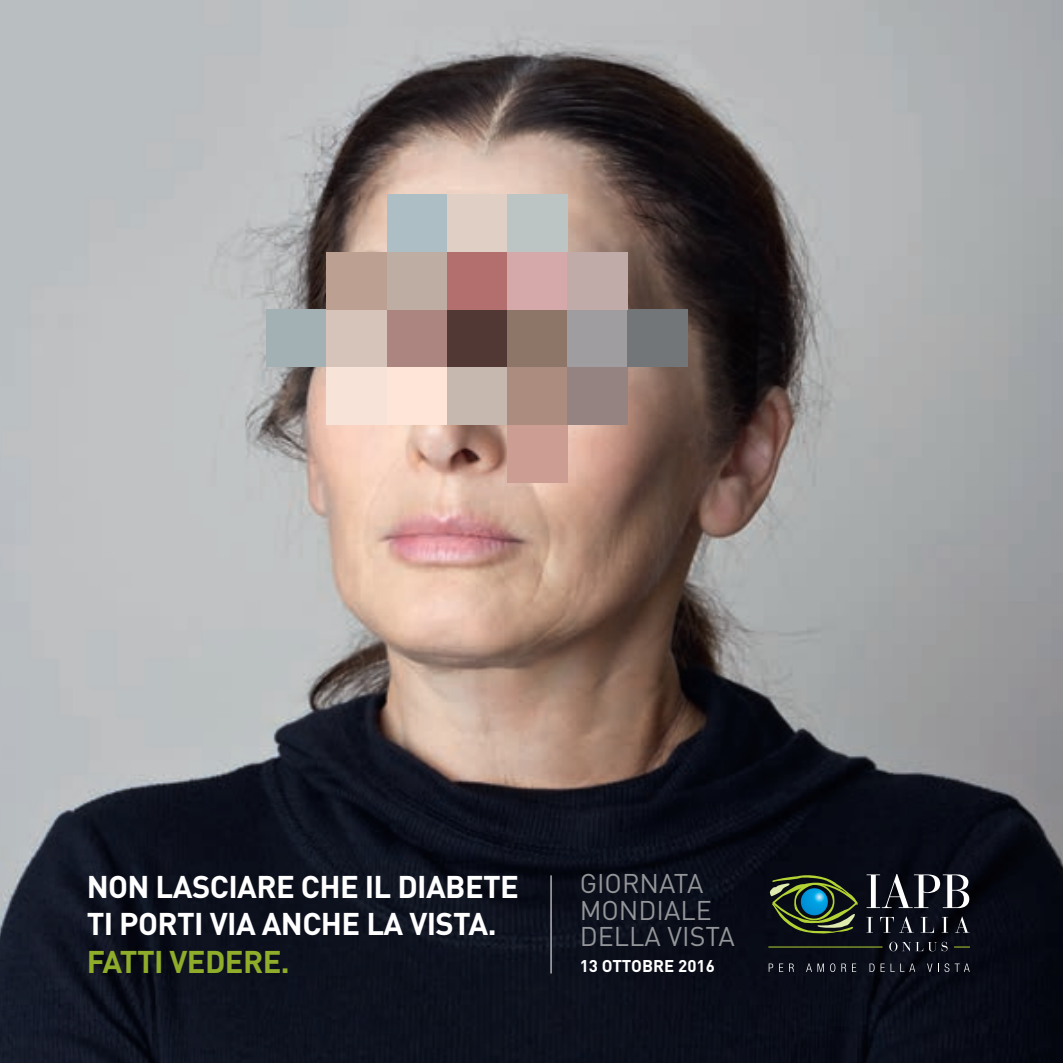
<style>
.page{position:relative;width:1063px;height:1063px;background:#fff}
.page>*{position:absolute;margin:0;border:0;box-sizing:border-box;transform-origin:0 0}
.t1{font:700 31px/37.5px "DIN";letter-spacing:-.02em;color:#fff}
.t2{font:700 31px "DIN";letter-spacing:-.02em;color:#8fac2a}
.t3{font:26.75px/26.2px "DIN";color:#939598}
.t4{font:700 16.75px "DIN";color:#fff}
</style>
<div class="page">
<img style="left:0;top:0;width:1063px;height:1063px">
<div style="left:267px;top:309px;width:60px;height:58px;background:#a3b1b5"></div>
<div style="left:327px;top:309px;width:60px;height:58px;background:#d6c4bb"></div>
<div style="left:387px;top:309px;width:60px;height:58px;background:#ac8581"></div>
<div style="left:447px;top:309px;width:60px;height:58px;background:#513835"></div>
<div style="left:507px;top:309px;width:60px;height:58px;background:#8d7668"></div>
<div style="left:567px;top:309px;width:60px;height:58px;background:#9f9d9f"></div>
<div style="left:627px;top:309px;width:60px;height:58px;background:#737679"></div>
<div style="left:327px;top:252px;width:60px;height:57px;background:#bca091"></div>
<div style="left:387px;top:252px;width:60px;height:57px;background:#bdada2"></div>
<div style="left:447px;top:252px;width:60px;height:57px;background:#b36f6e"></div>
<div style="left:507px;top:252px;width:60px;height:57px;background:#d5a8aa"></div>
<div style="left:567px;top:252px;width:60px;height:57px;background:#c0aba9"></div>
<div style="left:387px;top:194px;width:60px;height:58px;background:#adbfc4"></div>
<div style="left:447px;top:194px;width:60px;height:58px;background:#e0cfc5"></div>
<div style="left:507px;top:194px;width:60px;height:58px;background:#bcc5c4"></div>
<div style="left:507px;top:425px;width:60px;height:58px;background:#cc9e93"></div>
<div style="left:327px;top:367px;width:60px;height:58px;background:#f8e3d9"></div>
<div style="left:387px;top:367px;width:60px;height:58px;background:#fee5d7"></div>
<div style="left:447px;top:367px;width:60px;height:58px;background:#c6b7af"></div>
<div style="left:507px;top:367px;width:60px;height:58px;background:#ab8c7e"></div>
<div style="left:567px;top:367px;width:60px;height:58px;background:#948380"></div>
<hr style="left:551px;top:876px;width:1px;height:97px;background:#fff">
<svg style="left:866px;top:874px;width:104px;height:77px;background:#32353d"></svg>
<hr style="left:768px;top:947px;width:115px;height:1px;background:#b3d234">
<svg style="left:769px;top:874px;width:89px;height:60px;background:#334c38"></svg>
<svg style="left:769px;top:964px;width:4px;height:8px"></svg>
<svg style="left:779px;top:964px;width:4px;height:8px"></svg>
<svg style="left:789px;top:964px;width:5px;height:8px"></svg>
<svg style="left:806px;top:964px;width:18px;height:8px"></svg>
<svg style="left:830px;top:963px;width:5px;height:9px"></svg>
<svg style="left:841px;top:964px;width:5px;height:8px"></svg>
<svg style="left:852px;top:964px;width:4px;height:8px"></svg>
<svg style="left:870px;top:964px;width:5px;height:8px"></svg>
<svg style="left:881px;top:964px;width:4px;height:8px"></svg>
<svg style="left:891px;top:964px;width:24px;height:8px"></svg>
<svg style="left:927px;top:964px;width:5px;height:8px"></svg>
<svg style="left:945px;top:963px;width:4px;height:9px"></svg>
<svg style="left:955px;top:964px;width:15px;height:8px"></svg>
<p class="t1" style="left:87px;top:867px;width:434px">NON LASCIARE CHE IL DIABETE<br>TI PORTI VIA ANCHE LA VISTA.</p>
<p class="t2" style="left:87px;top:941px;width:204px">FATTI VEDERE.</p>
<p class="t3" style="left:580px;top:870px;width:157px">GIORNATA<br>MONDIALE<br>DELLA VISTA</p>
<p class="t4" style="left:580px;top:955px;width:137px">13 OTTOBRE 2016</p>
</div>
